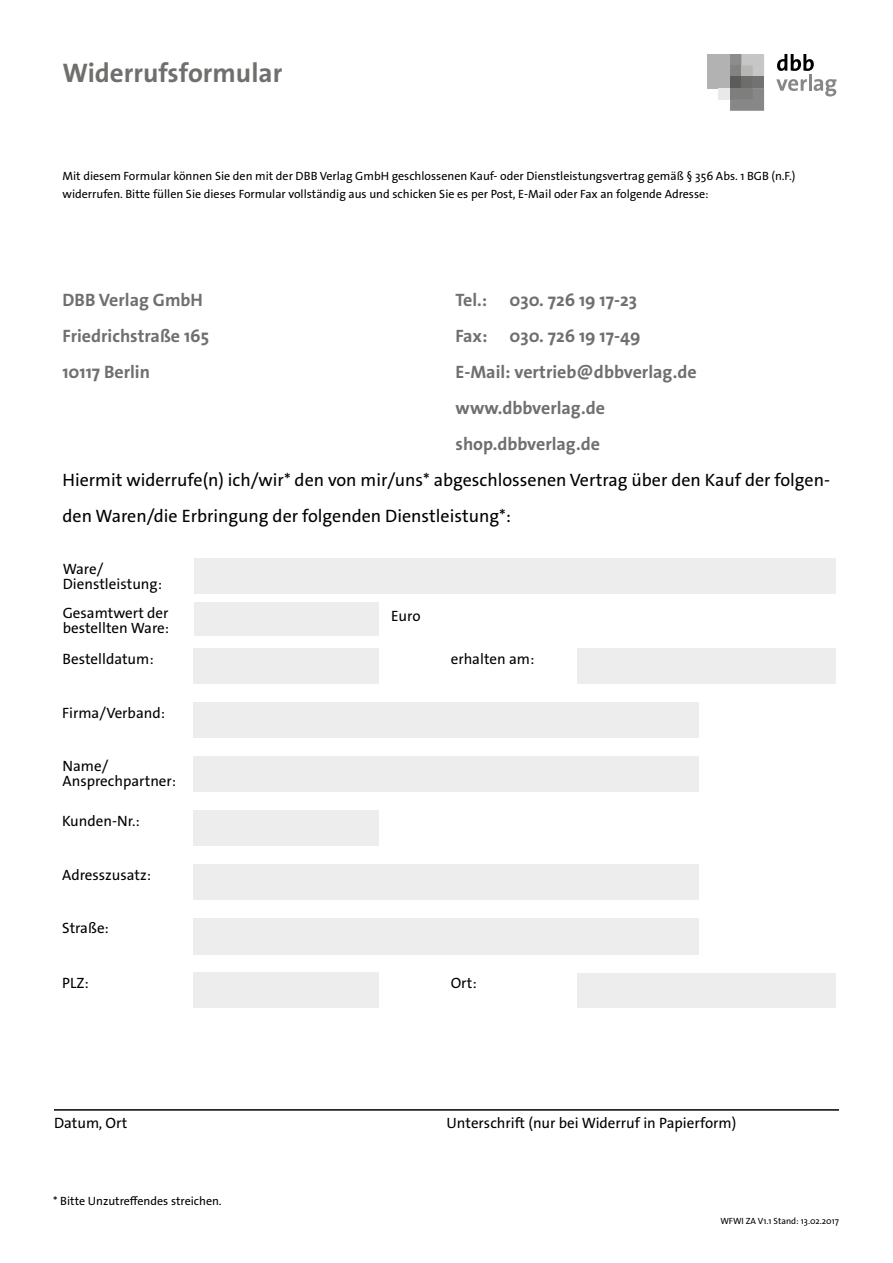
<style>
.page{position:relative;width:893px;height:1263px;background:#fff}
.page>*{position:absolute;margin:0;border:0;box-sizing:border-box;transform-origin:0 0}
.t1{font:700 27px "The Sans Os F";color:#6f6f6e}
.t2{font:700 18px/36px "The Sans Os F";color:#6f6f6e}
.t3{font:18px/36px "The Sans Os F";color:#000}
.t4{font:15px/15px "The Sans Os F";color:#000}
.t5{font:12px/18px "The Sans Os F";color:#000}
.t6{font:9px "The Sans Os F";color:#000}
</style>
<div class="page">
<div style="left:194px;top:603px;width:184px;height:33px;background:#ededed"></div>
<div style="left:194px;top:558px;width:642px;height:36px;background:#ededed"></div>
<div style="left:193px;top:648px;width:185px;height:36px;background:#ededed"></div>
<div style="left:577px;top:648px;width:259px;height:36px;background:#ededed"></div>
<div style="left:193px;top:756px;width:506px;height:35px;background:#ededed"></div>
<div style="left:193px;top:810px;width:185px;height:36px;background:#ededed"></div>
<div style="left:193px;top:865px;width:506px;height:35px;background:#ededed"></div>
<div style="left:193px;top:702px;width:506px;height:36px;background:#ededed"></div>
<div style="left:193px;top:918px;width:506px;height:36px;background:#ededed"></div>
<div style="left:193px;top:972px;width:185px;height:36px;background:#ededed"></div>
<div style="left:577px;top:973px;width:259px;height:35px;background:#ededed"></div>
<svg style="left:777px;top:54px;width:37px;height:17px"></svg>
<svg style="left:776px;top:79px;width:31px;height:12px"></svg>
<hr style="left:809px;top:74px;width:3px;height:17px;background:#878787">
<svg style="left:814px;top:79px;width:22px;height:17px"></svg>
<div style="left:707px;top:54px;width:23px;height:34px;background:#b3b2b2"></div>
<div style="left:730px;top:54px;width:11px;height:11px;background:#8c8c8b"></div>
<div style="left:730px;top:65px;width:11px;height:12px;background:#838382"></div>
<div style="left:730px;top:77px;width:11px;height:11px;background:#5c5c5b"></div>
<svg style="left:741px;top:54px;width:23px;height:23px"></svg>
<div style="left:741px;top:77px;width:12px;height:11px;background:#6d6d6c"></div>
<div style="left:753px;top:77px;width:11px;height:11px;background:#727271"></div>
<svg style="left:730px;top:88px;width:34px;height:23px"></svg>
<div style="left:719px;top:88px;width:11px;height:11px;background:#e9e9e9"></div>
<hr style="left:54px;top:1109px;width:785px;height:2px;background:#000">
<h1 class="t1" style="left:63px;top:56px;width:221px">Widerrufsformular</h1>
<p class="t5" style="left:63px;top:167px;width:734px">Mit diesem Formular können Sie den mit der DBB Verlag GmbH geschlossenen Kauf- oder Dienstleistungsvertrag gemäß § 356 Abs. 1 BGB (n.F.) widerrufen. Bitte füllen Sie dieses Formular vollständig aus und schicken Sie es per Post, E-Mail oder Fax an folgende Adresse:</p>
<h2 class="t2" style="left:63px;top:282px;width:148px">DBB Verlag GmbH<br>Friedrichstraße 165<br>10117 Berlin</h2>
<h2 class="t2" style="left:455px;top:282px;width:243px">Tel.: 030. 726 19 17-23<br>Fax: 030. 726 19 17-49<br>E-Mail: vertrieb@dbbverlag.de www.dbbverlag.de shop.dbbverlag.de</h2>
<h2 class="t3" style="left:63px;top:462px;width:769px">Hiermit widerrufe(n) ich/wir* den von mir/uns* abgeschlossenen Vertrag über den Kauf der folgen&shy;den Waren/die Erbringung der folgenden Dienstleistung*:</h2>
<p class="t4" style="left:63px;top:561px;width:101px">Ware/<br>Dienstleistung:</p>
<p class="t4" style="left:63px;top:606px;width:108px">Gesamtwert der bestellten Ware:</p>
<p class="t4" style="left:391px;top:609px;width:31px">Euro</p>
<p class="t4" style="left:63px;top:651px;width:93px">Bestelldatum:</p>
<p class="t4" style="left:451px;top:651px;width:85px">erhalten am:</p>
<p class="t4" style="left:62px;top:705px;width:104px">Firma/Verband:</p>
<p class="t4" style="left:63px;top:759px;width:115px">Name/<br>Ansprechpartner:</p>
<p class="t4" style="left:62px;top:813px;width:79px">Kunden-Nr.:</p>
<p class="t4" style="left:62px;top:868px;width:90px">Adresszusatz:</p>
<p class="t4" style="left:62px;top:921px;width:48px">Straße:</p>
<p class="t4" style="left:62px;top:975px;width:28px">PLZ:</p>
<p class="t4" style="left:451px;top:976px;width:28px">Ort:</p>
<p class="t4" style="left:54px;top:1116px;width:75px">Datum, Ort</p>
<p class="t4" style="left:447px;top:1115px;width:291px">Unterschrift (nur bei Widerruf in Papierform)</p>
<p class="t5" style="left:53px;top:1192px;width:170px">* Bitte Unzutreffendes streichen.</p>
<p class="t6" style="left:720px;top:1215px;width:120px">WFWI ZA V1.1 Stand: 13.02.2017</p>
</div>
